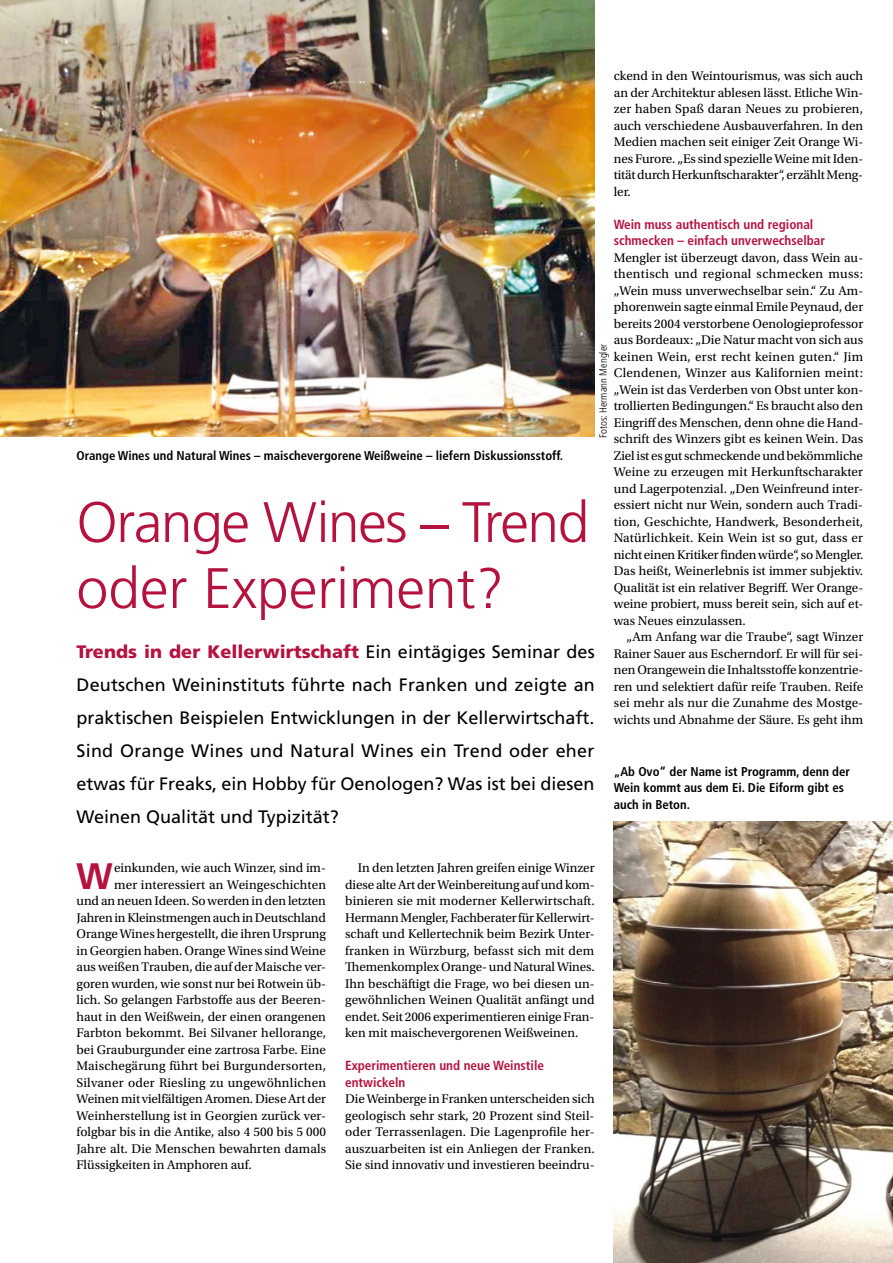
<style>
.page{position:relative;width:893px;height:1263px;background:#fff}
.page>*{position:absolute;margin:0;border:0;box-sizing:border-box;transform-origin:0 0}
.t1{font:300 57px/66px "Frutiger LT Std";color:#b5123e}
.t2{font:700 36.9px "Frutiger LT Std";color:#b5123e}
.t3{font:18px/33px "Frutiger LT Std";color:#000;text-align:justify}
.t4{font:13.2px/16.5px "Utopia Std";color:#000;text-align:justify}
.t5{font:700 condensed 13.2px/16.5px "Frutiger LT Std";color:#b5123e}
.t6{font:700 condensed 12.75px/16.5px "Frutiger LT Std";color:#000}
.t7{font:300 condensed 10.5px "Frutiger LT Std";color:#000}
.s1{font-weight:900;color:#b5123e}
</style>
<div class="page">
<img style="left:0;top:0;width:595px;height:437px">
<img style="left:614px;top:821px;width:279px;height:442px">
<p class="t4" style="left:614px;top:68px;width:251px">ckend in den Weintourismus, was sich auch an der Architektur ablesen lässt. Etliche Win&shy;zer haben Spaß daran Neues zu probieren, auch verschiedene Ausbauverfahren. In den Medien machen seit einiger Zeit Orange Wi&shy;nes Furore. „Es sind spezielle Weine mit Iden&shy;tität durch Herkunftscharakter“, erzählt Meng&shy;ler.</p>
<p class="t5" style="left:614px;top:216px;width:213px">Wein muss authentisch und regional schmecken – einfach unverwechselbar</p>
<p class="t4" style="left:614px;top:249px;width:251px;text-align:left">Mengler ist überzeugt davon, dass Wein au&shy;thentisch und regional schmecken muss: „Wein muss unverwechselbar sein.“ Zu Am&shy;phorenwein sagte einmal Emile Peynaud, der bereits 2004 verstorbene Oenologieprofessor aus Bordeaux: „Die Natur macht von sich aus keinen Wein, erst recht keinen guten.“ Jim Clendenen, Winzer aus Kalifornien meint: „Wein ist das Verderben von Obst unter kon&shy;trollierten Bedingungen.“ Es braucht also den Eingriff des Menschen, denn ohne die Hand&shy;schrift des Winzers gibt es keinen Wein. Das Ziel ist es gut schmeckende und bekömmliche Weine zu erzeugen mit Herkunftscharakter und Lagerpotenzial. „Den Weinfreund inter&shy;essiert nicht nur Wein, sondern auch Tradi&shy;tion, Geschichte, Handwerk, Besonderheit, Natürlichkeit. Kein Wein ist so gut, dass er nicht einen Kritiker finden würde“, so Mengler.<br>Das heißt, Weinerlebnis ist immer subjektiv.<br>Qualität ist ein relativer Begriff. Wer Orange&shy;weine probiert, muss bereit sein, sich auf et&shy;was Neues einzulassen.</p>
<p class="t4" style="left:614px;top:629px;width:251px;text-indent:13px">„Am Anfang war die Traube“, sagt Winzer Rainer Sauer aus Escherndorf. Er will für sei&shy;nen Orangewein die Inhaltsstoffe konzentrie&shy;ren und selektiert dafür reife Trauben. Reife sei mehr als nur die Zunahme des Mostge&shy;wichts und Abnahme der Säure. Es geht ihm</p>
<p class="t7" style="left:597px;top:438px;width:95px;rotate:-90deg">Fotos: Hermann Mengler</p>
<p class="t6" style="left:77px;top:447px;width:488px">Orange Wines und Natural Wines – maischevergorene Weißweine – liefern Diskussionsstoff.</p>
<h1 class="t1" style="left:77px;top:490px;width:514px">Orange Wines – Trend oder Experiment?</h1>
<p class="t3" style="left:77px;top:635px;width:520px"><span class="s1">Trends in der Kellerwirtschaft</span> Ein eintägiges Seminar des Deutschen Weininstituts führte nach Franken und zeigte an praktischen Beispielen Entwicklungen in der Kellerwirtschaft.<br>Sind Orange Wines und Natural Wines ein Trend oder eher etwas für Freaks, ein Hobby für Oenologen? Was ist bei diesen Weinen Qualität und Typizität?</p>
<h2 class="t2" style="left:76px;top:854px;width:38px">W</h2>
<p class="t4" style="left:114px;top:860px;width:213px">einkunden, wie auch Winzer, sind im-</p>
<p class="t6" style="left:614px;top:763px;width:238px">„Ab Ovo“ der Name ist Programm, denn der<br>Wein kommt aus dem Ei. Die Eiform gibt es auch in Beton.</p>
<p class="t4" style="left:345px;top:860px;width:251px;text-indent:13px">In den letzten Jahren greifen einige Winzer diese alte Art der Weinbereitung auf und kom&shy;binieren sie mit moderner Kellerwirtschaft.<br>Hermann Mengler, Fachberater für Kellerwirt&shy;schaft und Kellertechnik beim Bezirk Unter&shy;franken in Würzburg, befasst sich mit dem Themenkomplex Orange- und Natural Wines.<br>Ihn beschäftigt die Frage, wo bei diesen un&shy;gewöhnlichen Weinen Qualität anfängt und endet. Seit 2006 experimentieren einige Fran&shy;ken mit maischevergorenen Weißweinen.</p>
<p class="t5" style="left:345px;top:1057px;width:200px">Experimentieren und neue Weinstile entwickeln</p>
<p class="t4" style="left:345px;top:1091px;width:251px">Die Weinberge in Franken unterscheiden sich geologisch sehr stark, 20 Prozent sind Steil&shy;oder Terrassenlagen. Die Lagenprofile her&shy;auszuarbeiten ist ein Anliegen der Franken.<br>Sie sind innovativ und investieren beeindru-</p>
<p class="t4" style="left:114px;top:876px;width:213px">mer interessiert an Weingeschichten</p>
<p class="t4" style="left:77px;top:893px;width:251px">und an neuen Ideen. So werden in den letzten</p>
<p class="t4" style="left:77px;top:909px;width:251px">Jahren in Kleinstmengen auch in Deutschland</p>
<p class="t4" style="left:77px;top:926px;width:251px">Orange Wines hergestellt, die ihren Ursprung</p>
<p class="t4" style="left:77px;top:942px;width:251px">in Georgien haben. Orange Wines sind Weine</p>
<p class="t4" style="left:77px;top:959px;width:251px">aus weißen Trauben, die auf der Maische ver-</p>
<p class="t4" style="left:77px;top:975px;width:251px">goren wurden, wie sonst nur bei Rotwein üb-</p>
<p class="t4" style="left:77px;top:992px;width:251px">lich. So gelangen Farbstoffe aus der Beeren-</p>
<p class="t4" style="left:77px;top:1008px;width:251px">haut in den Weißwein, der einen orangenen</p>
<p class="t4" style="left:77px;top:1025px;width:251px">Farbton bekommt. Bei Silvaner hellorange,</p>
<p class="t4" style="left:77px;top:1041px;width:251px">bei Grauburgunder eine zartrosa Farbe. Eine</p>
<p class="t4" style="left:77px;top:1058px;width:251px">Maischegärung führt bei Burgundersorten,</p>
<p class="t4" style="left:77px;top:1074px;width:251px">Silvaner oder Riesling zu ungewöhnlichen</p>
<p class="t4" style="left:77px;top:1091px;width:251px">Weinen mit vielfältigen Aromen. Diese Art der</p>
<p class="t4" style="left:77px;top:1107px;width:251px">Weinherstellung ist in Georgien zurück ver-</p>
<p class="t4" style="left:77px;top:1124px;width:251px">folgbar bis in die Antike, also 4 500 bis 5 000</p>
<p class="t4" style="left:77px;top:1140px;width:251px">Jahre alt. Die Menschen bewahrten damals</p>
<p class="t4" style="left:77px;top:1157px;width:177px">Flüssigkeiten in Amphoren auf.</p>
</div>
